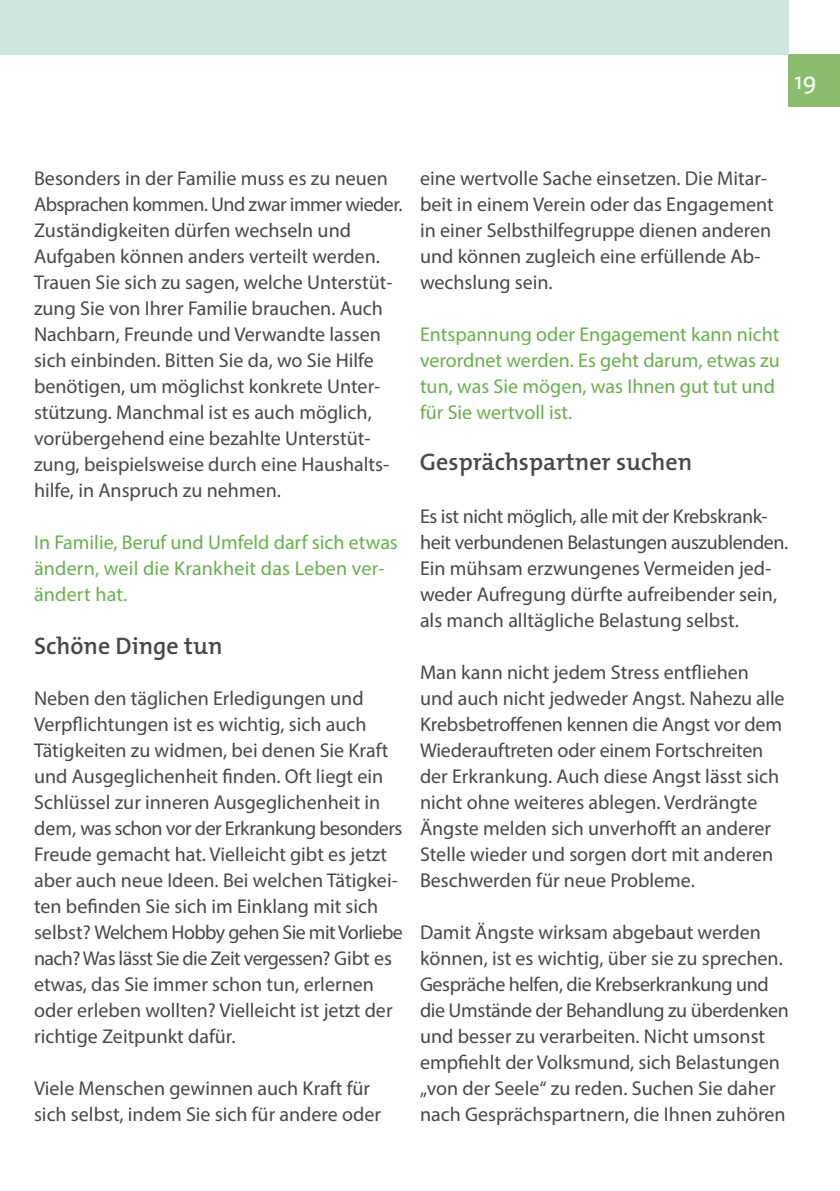
<style>
.page{position:relative;width:840px;height:1191px;background:#fff}
.page>*{position:absolute;margin:0;border:0;box-sizing:border-box;transform-origin:0 0}
.t1{font:600 24px "The Mix";color:#484847}
.t2{font:24px "The Mix Plain";color:#fff}
.t3{font:20px/26px "Myriad Pro";color:#484847}
.t4{font:20px/26px "Myriad Pro";color:#68b04d}
</style>
<div class="page">
<div style="left:788px;top:55px;width:51px;height:52px;background:#8abd6c"></div>
<div style="left:0;top:0;width:788px;height:55px;background:#cde7df"></div>
<p class="t2" style="left:794px;top:61px;width:24px">19</p>
<p class="t3" style="left:34px;top:165px;width:370px">Besonders in der Familie muss es zu neuen Absprachen kommen. Und zwar immer wieder.<br>Zuständigkeiten dürfen wechseln und Aufgaben können anders verteilt werden.<br>Trauen Sie sich zu sagen, welche Unterstüt&shy;zung Sie von Ihrer Familie brauchen. Auch Nachbarn, Freunde und Verwandte lassen sich einbinden. Bitten Sie da, wo Sie Hilfe benötigen, um möglichst konkrete Unter&shy;stützung. Manchmal ist es auch möglich, vorübergehend eine bezahlte Unterstüt&shy;zung, beispielsweise durch eine Haushalts&shy;hilfe, in Anspruch zu nehmen.</p>
<p class="t4" style="left:34px;top:529px;width:365px">In Familie, Beruf und Umfeld darf sich etwas ändern, weil die Krankheit das Leben ver&shy;ändert hat.</p>
<p class="t1" style="left:34px;top:625px;width:190px">Schöne Dinge tun</p>
<p class="t3" style="left:34px;top:685px;width:370px">Neben den täglichen Erledigungen und Verpflichtungen ist es wichtig, sich auch Tätigkeiten zu widmen, bei denen Sie Kraft und Ausgeglichenheit finden. Oft liegt ein Schlüssel zur inneren Ausgeglichenheit in dem, was schon vor der Erkrankung besonders Freude gemacht hat. Vielleicht gibt es jetzt aber auch neue Ideen. Bei welchen Tätigkei&shy;ten befinden Sie sich im Einklang mit sich selbst? Welchem Hobby gehen Sie mit Vorliebe nach? Was lässt Sie die Zeit vergessen? Gibt es etwas, das Sie immer schon tun, erlernen oder erleben wollten? Vielleicht ist jetzt der richtige Zeitpunkt dafür.</p>
<p class="t3" style="left:34px;top:1075px;width:348px">Viele Menschen gewinnen auch Kraft für sich selbst, indem Sie sich für andere oder</p>
<p class="t3" style="left:420px;top:165px;width:355px">eine wertvolle Sache einsetzen. Die Mitar&shy;beit in einem Verein oder das Engagement in einer Selbsthilfegruppe dienen anderen und können zugleich eine erfüllende Ab&shy;wechslung sein.</p>
<p class="t4" style="left:420px;top:321px;width:361px">Entspannung oder Engagement kann nicht verordnet werden. Es geht darum, etwas zu tun, was Sie mögen, was Ihnen gut tut und für Sie wertvoll ist.</p>
<p class="t1" style="left:420px;top:442px;width:273px">Gesprächspartner suchen</p>
<p class="t3" style="left:420px;top:503px;width:369px">Es ist nicht möglich, alle mit der Krebskrank&shy;heit verbundenen Belastungen auszublenden.<br>Ein mühsam erzwungenes Vermeiden jed&shy;weder Aufregung dürfte aufreibender sein, als manch alltägliche Belastung selbst.</p>
<p class="t3" style="left:420px;top:659px;width:366px">Man kann nicht jedem Stress entfliehen und auch nicht jedweder Angst. Nahezu alle Krebsbetroffenen kennen die Angst vor dem Wiederauftreten oder einem Fortschreiten der Erkrankung. Auch diese Angst lässt sich nicht ohne weiteres ablegen. Verdrängte Ängste melden sich unverhofft an anderer Stelle wieder und sorgen dort mit anderen Beschwerden für neue Probleme.</p>
<p class="t3" style="left:420px;top:919px;width:370px">Damit Ängste wirksam abgebaut werden können, ist es wichtig, über sie zu sprechen.<br>Gespräche helfen, die Krebserkrankung und die Umstände der Behandlung zu überdenken und besser zu verarbeiten. Nicht umsonst empfiehlt der Volksmund, sich Belastungen „von der Seele“ zu reden. Suchen Sie daher nach Gesprächspartnern, die Ihnen zuhören</p>
</div>
